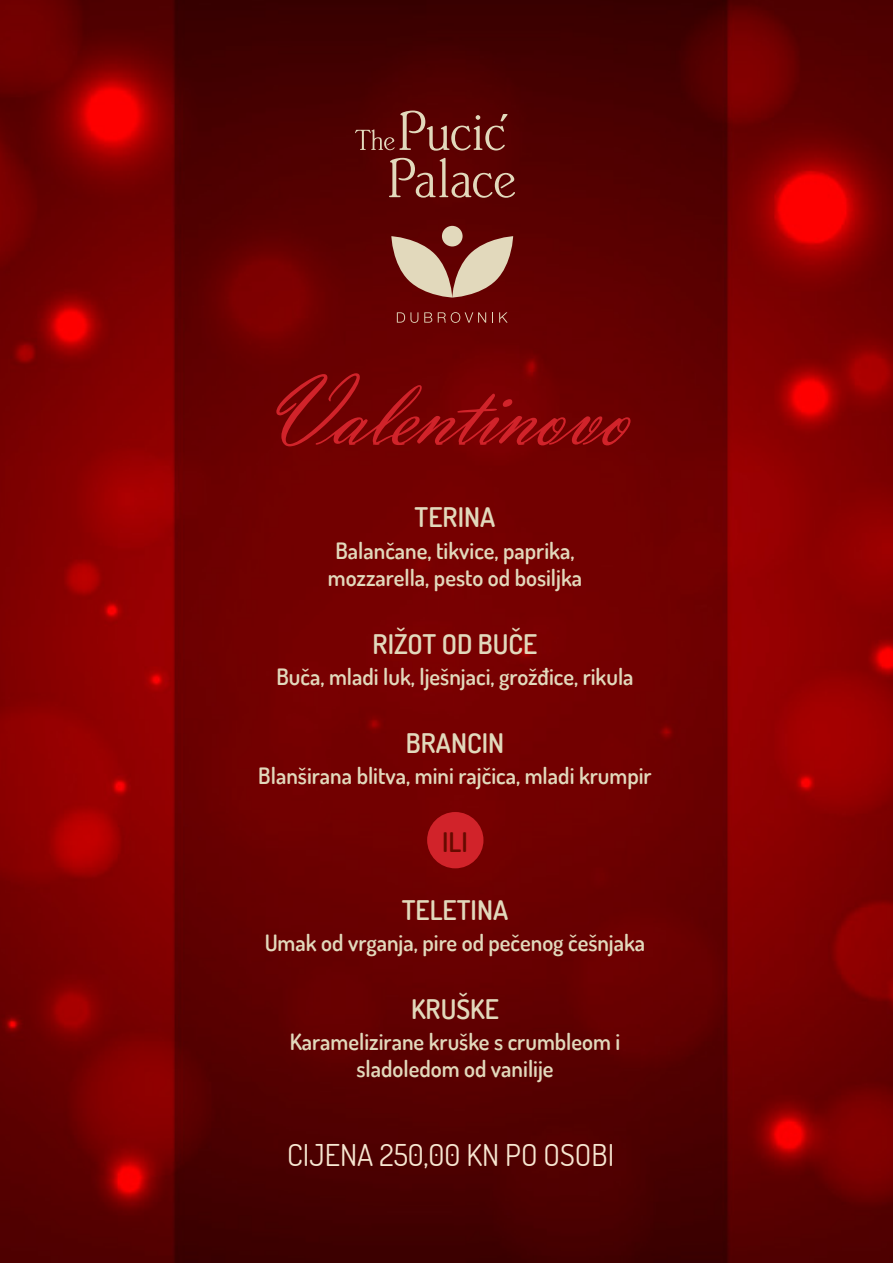
<style>
.page{position:relative;width:893px;height:1263px;background:#fff}
.page>*{position:absolute;margin:0;border:0;box-sizing:border-box;transform-origin:0 0}
.t1{font:102.75px "Vladimir Script";letter-spacing:-.05em;color:#d1232a}
.t2{font:30px "Dosis";color:#f7e6d1}
.t3{font:600 27px "Dosis";color:#e2d9bc}
.t4{font:600 27px "Dosis";color:#660a00}
.t5{font:600 22.5px/27px "Dosis";color:#e2d9bc;text-align:center}
</style>
<div class="page">
<img style="left:0;top:0;width:893px;height:1263px">
<svg style="left:389px;top:158px;width:126px;height:40px;background:#782e28"></svg>
<svg style="left:355px;top:111px;width:152px;height:40px;background:#6e2520"></svg>
<svg style="left:397px;top:312px;width:21px;height:11px"></svg>
<svg style="left:424px;top:312px;width:8px;height:11px"></svg>
<svg style="left:438px;top:312px;width:48px;height:11px"></svg>
<svg style="left:499px;top:312px;width:9px;height:11px"></svg>
<svg style="left:391px;top:236px;width:122px;height:62px;background:#ab7b6b"></svg>
<div style="left:442px;top:226px;width:21px;height:20px;background:#e2d9bc;border-radius:50%"></div>
<div style="left:427px;top:812px;width:56px;height:56px;background:#d1232a;border-radius:50%"></div>
<p class="t1" style="left:262px;top:352px;width:371px">Valentinovo</p>
<p class="t3" style="left:415px;top:500px;width:82px">TERINA</p>
<p class="t5" style="left:328px;top:536px;width:256px">Balančane, tikvice, paprika, mozzarella, pesto od bosiljka</p>
<p class="t3" style="left:373px;top:626px;width:166px">RIŽOT OD BUČE</p>
<p class="t5" style="left:276px;top:662px;width:359px">Buča, mladi luk, lješnjaci, grožđice, rikula</p>
<p class="t3" style="left:406px;top:725px;width:100px">BRANCIN</p>
<p class="t5" style="left:258px;top:762px;width:395px">Blanširana blitva, mini rajčica, mladi krumpir</p>
<p class="t4" style="left:442px;top:824px;width:27px">ILI</p>
<p class="t3" style="left:402px;top:892px;width:108px">TELETINA</p>
<p class="t5" style="left:265px;top:929px;width:382px">Umak od vrganja, pire od pečenog češnjaka</p>
<p class="t3" style="left:411px;top:991px;width:89px">KRUŠKE</p>
<p class="t5" style="left:290px;top:1028px;width:332px">Karamelizirane kruške s crumbleom i sladoledom od vanilije</p>
<p class="t2" style="left:287px;top:1135px;width:328px">CIJENA 250,00 KN PO OSOBI</p>
</div>
